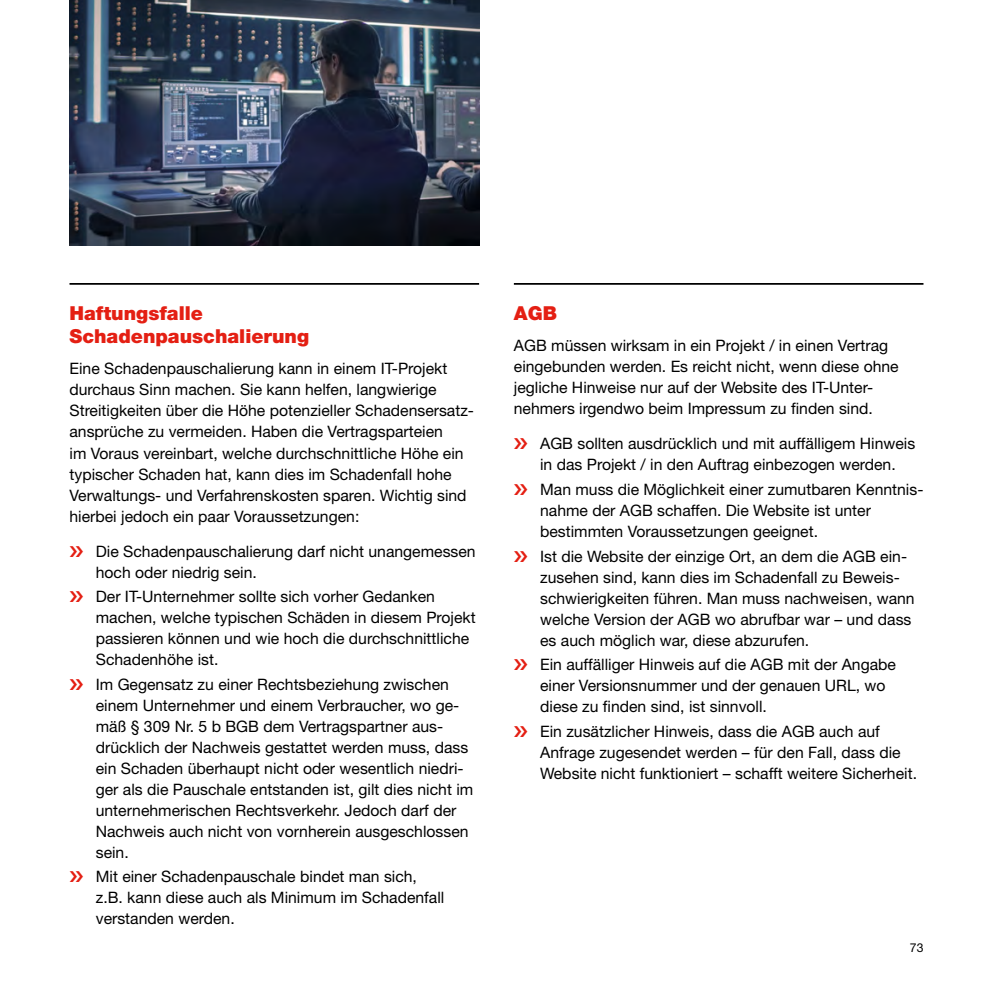
<style>
.page{position:relative;width:993px;height:993px;background:#fff}
.page>*{position:absolute;margin:0;border:0;box-sizing:border-box;transform-origin:0 0}
.t1{font:900 19.25px/23.1px "Helvetica Neue LT Std";color:#e41f13}
.t2{font:15.75px/21px "Helvetica Neue LT Std";color:#000}
.t3{font:12.25px "Helvetica Neue LT Std";color:#000}
</style>
<div class="page">
<hr style="left:69px;top:283px;width:410px;height:2px;background:#000">
<hr style="left:513px;top:283px;width:410px;height:2px;background:#000">
<img style="left:69px;top:0;width:410px;height:245px">
<p class="t1" style="left:69px;top:301px;width:241px">Haftungsfalle<br>Schadenpauschalierung</p>
<p class="t2" style="left:69px;top:358px;width:406px">Eine Schadenpauschalierung kann in einem IT-Projekt durchaus Sinn machen. Sie kann helfen, langwierige Streitigkeiten über die Höhe potenzieller Schadensersatz&shy;ansprüche zu vermeiden. Haben die Vertragsparteien<br>im Voraus vereinbart, welche durchschnittliche Höhe ein typischer Schaden hat, kann dies im Schadenfall hohe Verwaltungs- und Verfahrenskosten sparen. Wichtig sind hierbei jedoch ein paar Voraussetzungen:</p>
<p class="t2" style="left:96px;top:540px;width:381px">Die Schadenpauschalierung darf nicht unangemessen hoch oder niedrig sein.</p>
<p class="t2" style="left:96px;top:585px;width:381px">Der IT-Unternehmer sollte sich vorher Gedanken machen, welche typischen Schäden in diesem Projekt passieren können und wie hoch die durchschnittliche Schadenhöhe ist.</p>
<p class="t2" style="left:96px;top:673px;width:379px">Im Gegensatz zu einer Rechtsbeziehung zwischen einem Unternehmer und einem Verbraucher, wo ge&shy;mäß § 309 Nr. 5 b BGB dem Vertragspartner aus&shy;drücklich der Nachweis gestattet werden muss, dass ein Schaden überhaupt nicht oder wesentlich niedri&shy;ger als die Pauschale entstanden ist, gilt dies nicht im unternehmerischen Rechtsverkehr. Jedoch darf der Nachweis auch nicht von vornherein ausgeschlossen sein.</p>
<p class="t2" style="left:96px;top:865px;width:350px">Mit einer Schadenpauschale bindet man sich, z.B. kann diese auch als Minimum im Schadenfall verstanden werden.</p>
<p class="t1" style="left:513px;top:301px;width:45px">AGB</p>
<p class="t2" style="left:513px;top:335px;width:386px">AGB müssen wirksam in ein Projekt / in einen Vertrag eingebunden werden. Es reicht nicht, wenn diese ohne jegliche Hinweise nur auf der Website des IT-Unter&shy;nehmers irgendwo beim Impressum zu finden sind.</p>
<p class="t2" style="left:540px;top:433px;width:376px">AGB sollten ausdrücklich und mit auffälligem Hinweis in das Projekt / in den Auftrag einbezogen werden.</p>
<p class="t2" style="left:540px;top:478px;width:384px">Man muss die Möglichkeit einer zumutbaren Kenntnis&shy;nahme der AGB schaffen. Die Website ist unter bestimmten Voraussetzungen geeignet.</p>
<p class="t2" style="left:540px;top:545px;width:376px">Ist die Website der einzige Ort, an dem die AGB ein&shy;zusehen sind, kann dies im Schadenfall zu Beweis&shy;schwierigkeiten führen. Man muss nachweisen, wann welche Version der AGB wo abrufbar war – und dass es auch möglich war, diese abzurufen.</p>
<p class="t2" style="left:540px;top:653px;width:357px">Ein auffälliger Hinweis auf die AGB mit der Angabe einer Versionsnummer und der genauen URL, wo diese zu finden sind, ist sinnvoll.</p>
<p class="t2" style="left:540px;top:720px;width:378px">Ein zusätzlicher Hinweis, dass die AGB auch auf<br>Anfrage zugesendet werden – für den Fall, dass die<br>Website nicht funktioniert – schafft weitere Sicherheit.</p>
<p class="t3" style="left:909px;top:940px;width:15px">73</p>
</div>
